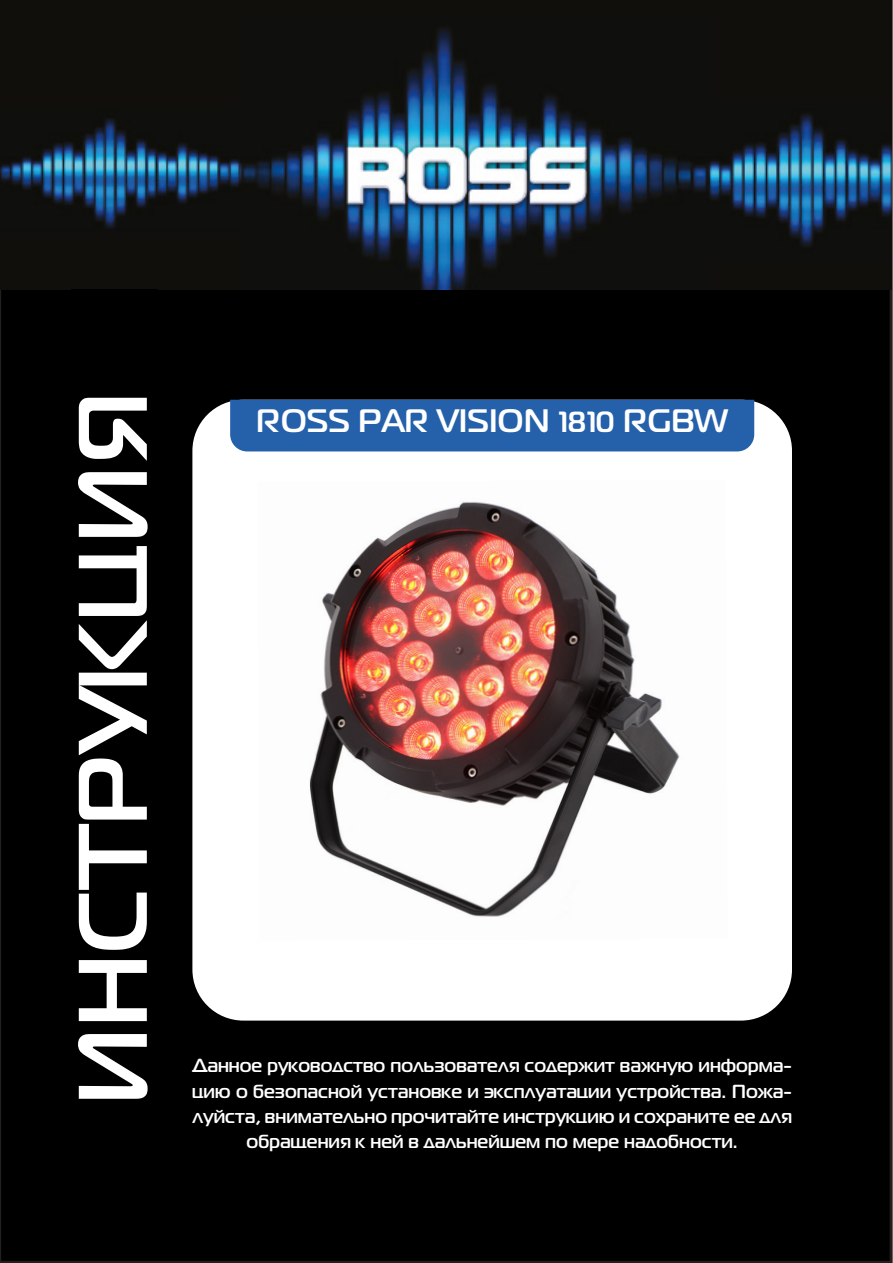
<style>
.page{position:relative;width:893px;height:1263px;background:#000}
.page>*{position:absolute;margin:0;border:0;box-sizing:border-box;transform-origin:0 0}
.t1{font:108px "Nokia Sans S60";color:#fff}
.t2{font:36px "Nokia Sans S60";color:#fff}
.t3{font:21px/25.2px "Nokia Sans S60";color:#fff;text-align:center}
</style>
<div class="page">
<img style="left:0;top:0;width:892px;height:289px">
<div style="left:71px;top:289px;width:87px;height:920px;background:#000"></div>
<div style="left:192px;top:400px;width:600px;height:620px;background:#fff;border-radius:51px"></div>
<div style="left:230px;top:400px;width:524px;height:51px;background:#2461aa"></div>
<div style="left:192px;top:1057px;width:600px;height:138px;background:#000"></div>
<img style="left:309px;top:501px;width:371px;height:416px">
<p class="t1" style="left:43px;top:1105px;width:714px;rotate:-90deg">ИНСТРУКЦИЯ</p>
<p class="t2" style="left:257px;top:397px;width:472px">ROSS PAR VISION 1810 RGBW</p>
<p class="t3" style="left:192px;top:1054px;width:601px">Данное руководство пользователя содержит важную информа&shy;цию о безопасной установке и эксплуатации устройства. Пожа&shy;луйста, внимательно прочитайте инструкцию и сохраните ее для обращения к ней в дальнейшем по мере надобности.</p>
</div>
